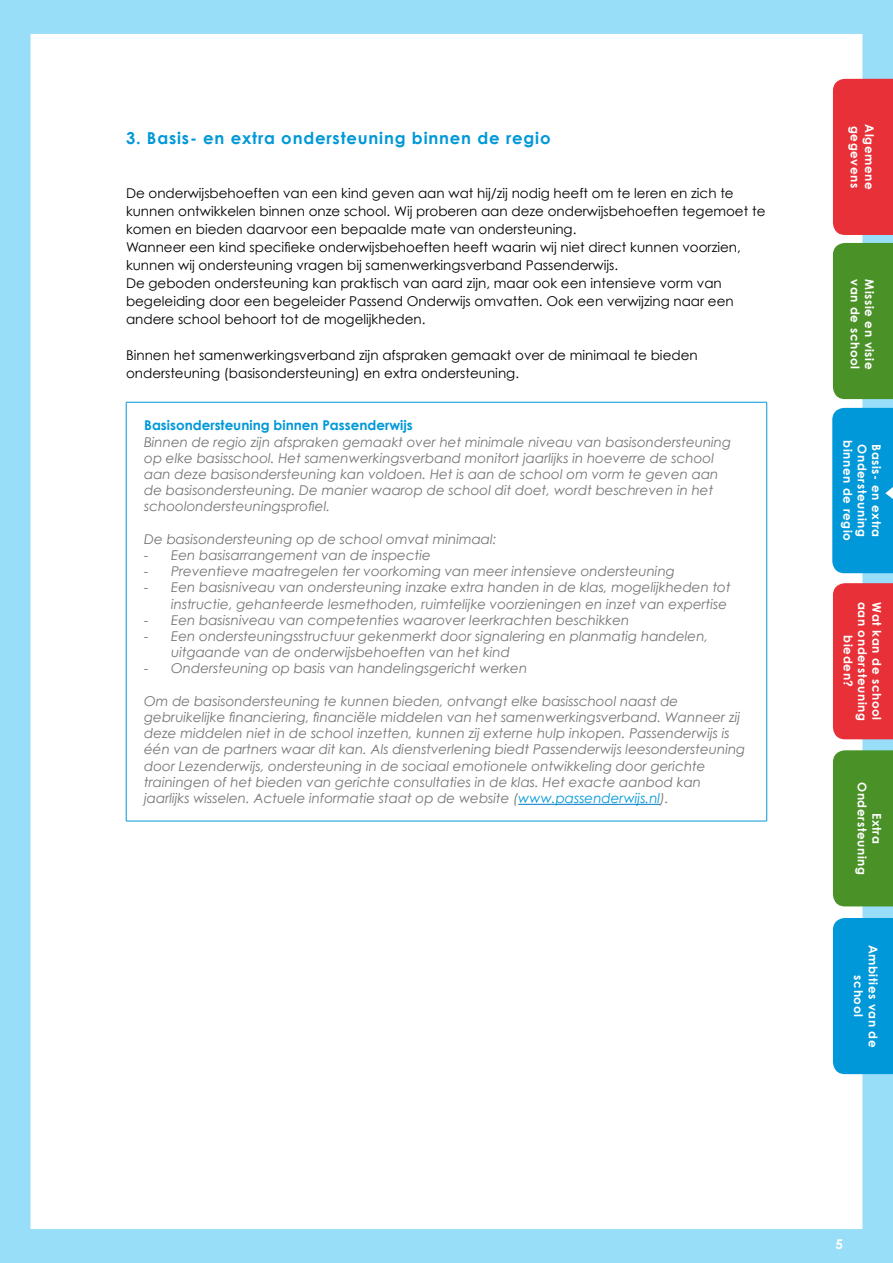
<style>
.page{position:relative;width:893px;height:1263px;background:#99def8}
.page>*{position:absolute;margin:0;border:0;box-sizing:border-box;transform-origin:0 0}
.t1{font:700 16.5px "Century Gothic";letter-spacing:.05em;color:#0098d8}
.t2{font:italic 13.5px/16.2px "Century Gothic";color:#757474}
.t3{font:13.5px/18px "Century Gothic";color:#000}
.t4{font:700 13.5px "Century Gothic";color:#0098d8}
.t5{font:700 13.5px "Century Gothic";color:#fff}
.t6{font:700 12px/14.4px "Century Gothic";letter-spacing:.05em;color:#fff;text-align:center}
.s1{color:#0098d8}
</style>
<div class="page">
<div style="left:31px;top:34px;width:831px;height:1195px;background:#fff"></div>
<div style="left:833px;top:79px;width:60px;height:156px;background:#e73037"></div>
<div style="left:833px;top:243px;width:60px;height:156px;background:#4a9228"></div>
<div style="left:833px;top:583px;width:60px;height:156px;background:#e73037"></div>
<div style="left:833px;top:750px;width:60px;height:156px;background:#4a9228"></div>
<div style="left:833px;top:918px;width:60px;height:156px;background:#0098d8"></div>
<hr style="left:126px;top:402px;width:641px;height:1px;background:#0098d8">
<hr style="left:126px;top:402px;width:1px;height:419px;background:#0098d8">
<hr style="left:766px;top:402px;width:1px;height:419px;background:#0098d8">
<hr style="left:126px;top:821px;width:641px;height:1px;background:#0098d8">
<hr style="left:518px;top:804px;width:142px;height:1px;background:#0077ca">
<div style="left:832px;top:408px;width:61px;height:165px;background:#0098d8"></div>
<p class="t1" style="left:126px;top:128px;width:426px">3. Basis- en extra ondersteuning binnen de regio</p>
<p class="t3" style="left:126px;top:184px;width:641px">De onderwijsbehoeften van een kind geven aan wat hij/zij nodig heeft om te leren en zich te kunnen ontwikkelen binnen onze school. Wij proberen aan deze onderwijsbehoeften tegemoet te komen en bieden daarvoor een bepaalde mate van ondersteuning.<br>Wanneer een kind specifieke onderwijsbehoeften heeft waarin wij niet direct kunnen voorzien, kunnen wij ondersteuning vragen bij samenwerkingsverband Passenderwijs.<br>De geboden ondersteuning kan praktisch van aard zijn, maar ook een intensieve vorm van begeleiding door een begeleider Passend Onderwijs omvatten. Ook een verwijzing naar een andere school behoort tot de mogelijkheden.</p>
<p class="t3" style="left:126px;top:346px;width:573px">Binnen het samenwerkingsverband zijn afspraken gemaakt over de minimaal te bieden ondersteuning (basisondersteuning) en extra ondersteuning.</p>
<p class="t4" style="left:144px;top:417px;width:270px">Basisondersteuning binnen Passenderwijs</p>
<p class="t2" style="left:144px;top:433px;width:589px">Binnen de regio zijn afspraken gemaakt over het minimale niveau van basisondersteuning op elke basisschool. Het samenwerkingsverband monitort jaarlijks in hoeverre de school aan deze basisondersteuning kan voldoen. Het is aan de school om vorm te geven aan de basisondersteuning. De manier waarop de school dit doet, wordt beschreven in het schoolondersteuningsprofiel.</p>
<p class="t2" style="left:144px;top:531px;width:354px">De basisondersteuning op de school omvat minimaal:</p>
<p class="t2" style="left:144px;top:547px;width:288px">- Een basisarrangement van de inspectie</p>
<p class="t2" style="left:144px;top:563px;width:532px">- Preventieve maatregelen ter voorkoming van meer intensieve ondersteuning</p>
<p class="t2" style="left:144px;top:579px;width:588px;text-align:right">- Een basisniveau van ondersteuning inzake extra handen in de klas, mogelijkheden tot instructie, gehanteerde lesmethoden, ruimtelijke voorzieningen en inzet van expertise</p>
<p class="t2" style="left:144px;top:612px;width:487px">- Een basisniveau van competenties waarover leerkrachten beschikken</p>
<p class="t2" style="left:171px;top:628px;width:539px;text-indent:-27px">- Een ondersteuningsstructuur gekenmerkt door signalering en planmatig handelen, uitgaande van de onderwijsbehoeften van het kind</p>
<p class="t2" style="left:144px;top:660px;width:385px">- Ondersteuning op basis van handelingsgericht werken</p>
<p class="t2" style="left:144px;top:693px;width:603px">Om de basisondersteuning te kunnen bieden, ontvangt elke basisschool naast de gebruikelijke financiering, financiële middelen van het samenwerkingsverband. Wanneer zij deze middelen niet in de school inzetten, kunnen zij externe hulp inkopen. Passenderwijs is één van de partners waar dit kan. Als dienstverlening biedt Passenderwijs leesondersteuning door Lezenderwijs, ondersteuning in de sociaal emotionele ontwikkeling door gerichte trainingen of het bieden van gerichte consultaties in de klas. Het exacte aanbod kan jaarlijks wisselen. Actuele informatie staat op de website (<span class="s1">www.passenderwijs.nl</span>).</p>
<p class="t6" style="left:863px;top:126px;width:64px;rotate:90deg">gegevens</p>
<p class="t6" style="left:877px;top:124px;width:67px;rotate:90deg">Algemene</p>
<p class="t6" style="left:863px;top:279px;width:91px;rotate:90deg">van de school</p>
<p class="t6" style="left:877px;top:279px;width:92px;rotate:90deg">Missie en visie</p>
<p class="t6" style="left:855px;top:440px;width:102px;rotate:90deg">binnen de regio</p>
<p class="t6" style="left:870px;top:444px;width:94px;rotate:90deg">Ondersteuning</p>
<p class="t6" style="left:884px;top:444px;width:95px;rotate:90deg">Basis- en extra</p>
<p class="t6" style="left:870px;top:602px;width:121px;rotate:90deg">aan ondersteuning</p>
<p class="t6" style="left:884px;top:602px;width:120px;rotate:90deg">Wat kan de school</p>
<p class="t6" style="left:855px;top:635px;width:53px;rotate:90deg">bieden?</p>
<p class="t6" style="left:884px;top:782px;width:94px;rotate:90deg">Extra<br>Ondersteuning</p>
<p class="t6" style="left:880px;top:944px;width:104px;rotate:90deg">Ambities van de school</p>
<p class="t5" style="left:835px;top:1236px;width:9px">5</p>
</div>
